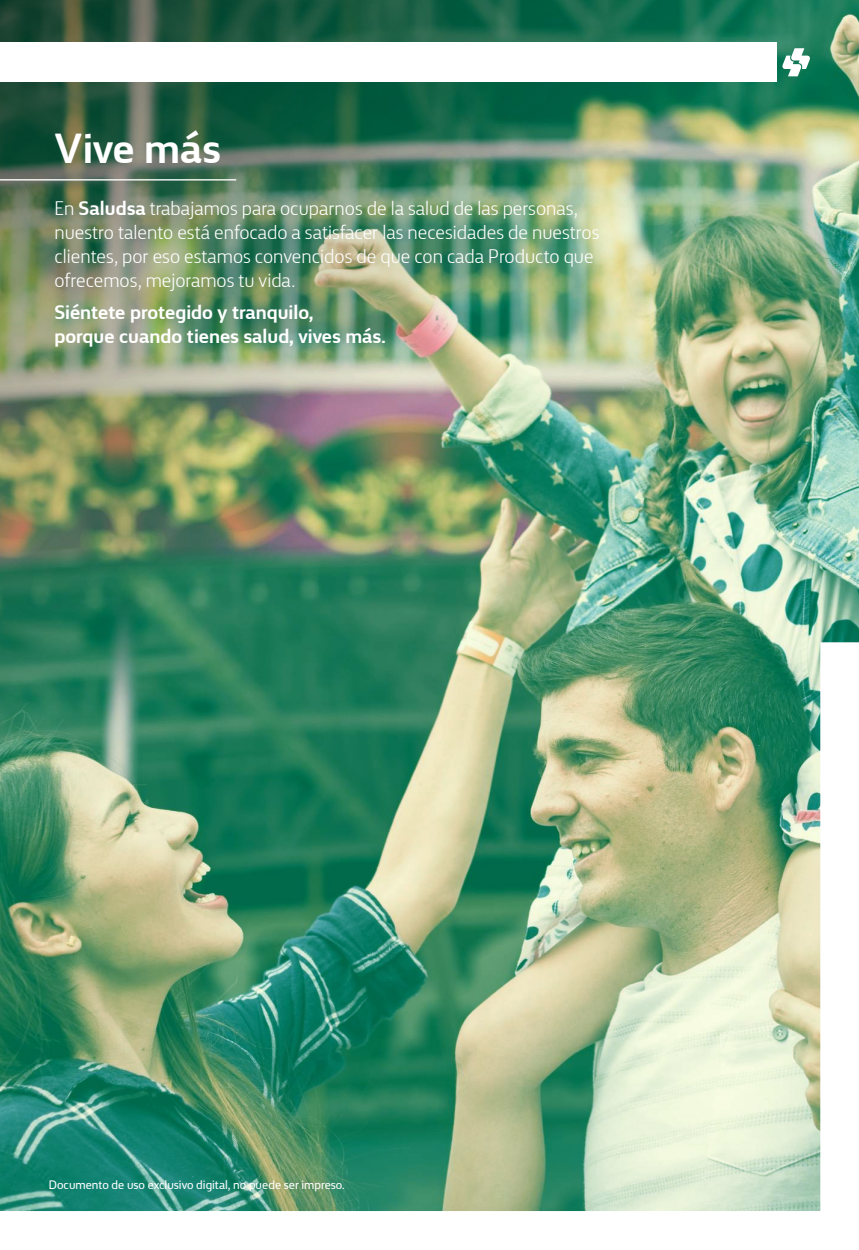
<style>
.page{position:relative;width:859px;height:1250px;background:#fff}
.page>*{position:absolute;margin:0;border:0;box-sizing:border-box;transform-origin:0 0}
.t1{font:700 42.75px "FS Silas Sans Web";color:#fff}
.t2{font:300 20px/24px "FS Silas Sans Web";color:#fff}
.t3{font:700 20px/24px "FS Silas Sans Web";color:#fff}
.t4{font:12.5px "FS Silas Sans Web";color:#fff}
.s1{font-weight:700}
</style>
<div class="page">
<img style="left:0;top:0;width:859px;height:642px">
<hr style="left:0;top:179px;width:236px;height:2px;background:#fff">
<img style="left:0;top:642px;width:859px;height:569px">
<svg style="left:782px;top:48px;width:28px;height:28px"></svg>
<div style="left:0;top:43px;width:776px;height:39px;background:#fff"></div>
<h1 class="t1" style="left:54px;top:122px;width:168px">Vive más</h1>
<p class="t2" style="left:54px;top:196px;width:546px">En <span class="s1">Saludsa</span> trabajamos para ocuparnos de la salud de las personas, nuestro talento está enfocado a satisfacer las necesidades de nuestros clientes, por eso estamos convencidos de que con cada Producto que ofrecemos, mejoramos tu vida.</p>
<p class="t3" style="left:54px;top:300px;width:333px">Siéntete protegido y tranquilo,<br>porque cuando tienes salud, vives más.</p>
<p class="t4" style="left:49px;top:1177px;width:297px">Documento de uso exclusivo digital, no puede ser impreso.</p>
</div>
